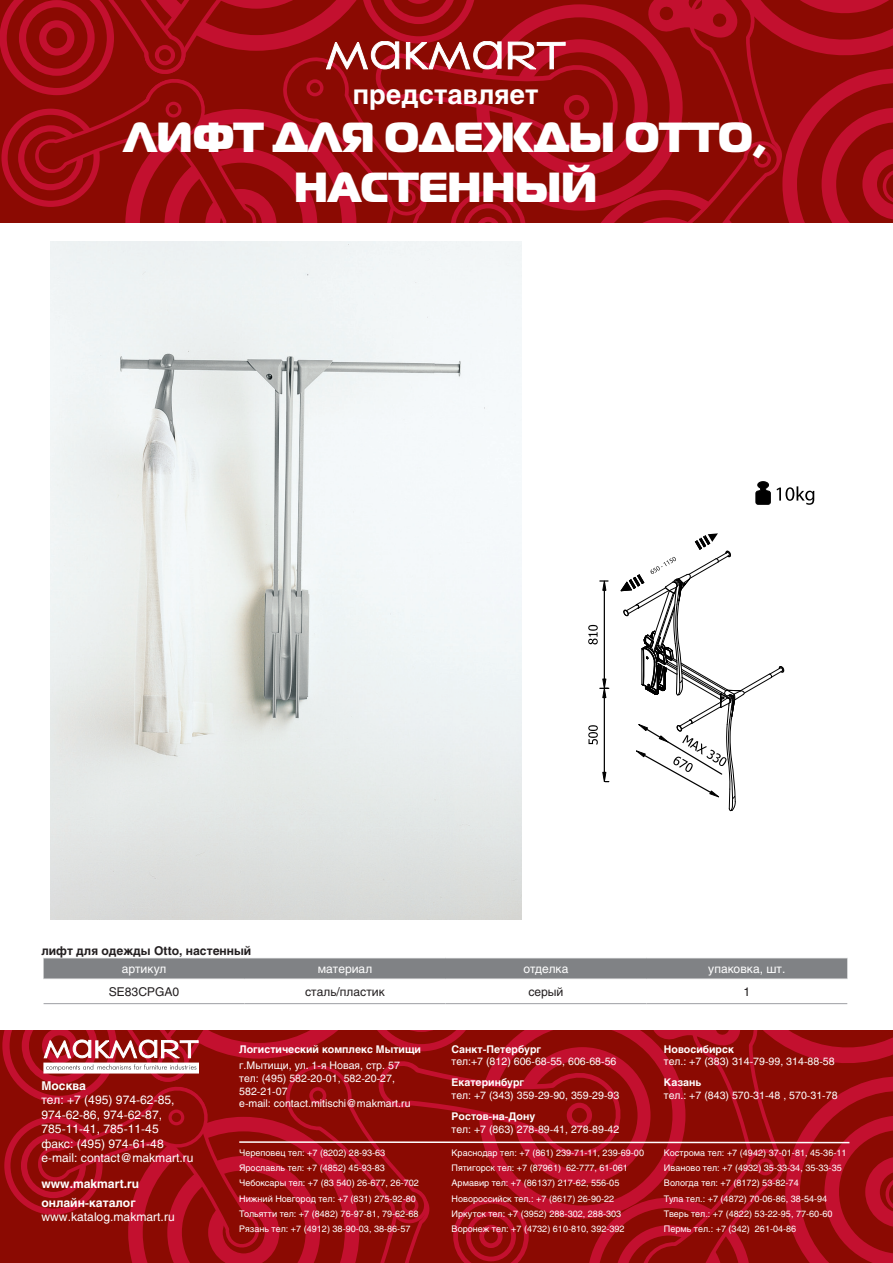
<style>
.page{position:relative;width:893px;height:1263px;background:#fff}
.page>*{position:absolute;margin:0;border:0;box-sizing:border-box;transform-origin:0 0}
.t1{font:42px/50.4px "Magistral Black C";color:#fff;text-align:center}
.t2{font:700 27px "Helios";color:#fff}
.t3{font:12px/14.4px "Helios";color:#fff}
.t4{font:700 12px "Helios";color:#fff}
.t5{font:12px "Helios";color:#231f20}
.артикулы{font:700 12px "Helios";color:#231f20}
.t6{font:10.5px "Helios";color:#fff}
.t7{font:700 10.5px "Helios";color:#fff}
.t8{font:9px "Helios";color:#fff}
</style>
<div class="page">
<svg style="left:0;top:1030px;width:893px;height:233px;background:#9b0f12"></svg>
<svg style="left:0;top:0;width:893px;height:223px;background:#9b0e11"></svg>
<img style="left:50px;top:242px;width:472px;height:677px">
<div style="left:44px;top:958px;width:803px;height:20px;background:#808285"></div>
<hr style="left:44px;top:1003px;width:200px;height:1px;background:#a8a9ad">
<hr style="left:244px;top:1003px;width:201px;height:1px;background:#a8a9ad">
<hr style="left:445px;top:1003px;width:201px;height:1px;background:#a8a9ad">
<hr style="left:646px;top:1003px;width:201px;height:1px;background:#a8a9ad">
<hr style="left:604px;top:698px;width:1px;height:74px;background:#000">
<svg style="left:602px;top:771px;width:7px;height:12px"></svg>
<svg style="left:588px;top:725px;width:10px;height:19px"></svg>
<hr style="left:604px;top:590px;width:1px;height:89px;background:#000">
<svg style="left:600px;top:678px;width:9px;height:20px"></svg>
<svg style="left:600px;top:580px;width:8px;height:11px"></svg>
<svg style="left:588px;top:625px;width:10px;height:19px"></svg>
<svg style="left:777px;top:486px;width:37px;height:19px"></svg>
<svg style="left:755px;top:481px;width:16px;height:24px"></svg>
<svg style="left:620px;top:533px;width:164px;height:278px"></svg>
<p class="t2" style="left:353px;top:78px;width:187px">представляет</p>
<p class="t1" style="left:124px;top:109px;width:646px">ЛИФТ ДЛЯ ОДЕЖДЫ OTTO,<br>НАСТЕННЫЙ</p>
<p class="артикулы" style="left:41px;top:943px;width:211px">лифт для одежды Otto, настенный</p>
<p class="t3" style="left:122px;top:961px;width:46px">артикул</p>
<p class="t3" style="left:318px;top:961px;width:56px">материал</p>
<p class="t3" style="left:523px;top:961px;width:47px">отделка</p>
<p class="t3" style="left:708px;top:961px;width:79px">упаковка, шт.</p>
<p class="t5" style="left:109px;top:985px;width:72px">SE83CPGA0</p>
<p class="t5" style="left:305px;top:985px;width:81px">сталь/пластик</p>
<p class="t5" style="left:528px;top:985px;width:37px">серый</p>
<p class="t5" style="left:743px;top:985px;width:8px">1</p>
<p class="t4" style="left:41px;top:1079px;width:46px">Москва</p>
<p class="t3" style="left:41px;top:1093px;width:135px">тел: +7 (495) 974-62-85,<br>974-62-86, 974-62-87,</p>
<p class="t3" style="left:41px;top:1122px;width:119px">785-11-41, 785-11-45</p>
<p class="t3" style="left:41px;top:1136px;width:124px">факс: (495) 974-61-48</p>
<p class="t3" style="left:41px;top:1150px;width:154px">e-mail: contact@makmart.ru</p>
<p class="t4" style="left:41px;top:1177px;width:99px">www.makmart.ru</p>
<p class="t4" style="left:41px;top:1195px;width:96px">онлайн-каталог</p>
<p class="t3" style="left:41px;top:1209px;width:135px">www.katalog.makmart.ru</p>
<p class="t7" style="left:239px;top:1043px;width:183px">Логистический комплекс Мытищи</p>
<p class="t6" style="left:239px;top:1059px;width:162px">г.Мытищи, ул. 1-я Новая, стр. 57</p>
<p class="t6" style="left:239px;top:1072px;width:157px">тел: (495) 582-20-01, 582-20-27,</p>
<p class="t6" style="left:239px;top:1084px;width:50px">582-21-07</p>
<p class="t6" style="left:239px;top:1097px;width:173px">e-mail: сontact.mitischi@makmart.ru</p>
<p class="t8" style="left:239px;top:1148px;width:148px">Череповец тел: +7 (8202) 28-93-63</p>
<p class="t8" style="left:239px;top:1163px;width:147px">Ярославль тел: +7 (4852) 45-93-83</p>
<p class="t8" style="left:239px;top:1178px;width:181px">Чебоксары тел: +7 (83 540) 26-677, 26-702</p>
<p class="t8" style="left:239px;top:1193px;width:178px">Нижний Новгород тел: +7 (831) 275-92-80</p>
<p class="t8" style="left:239px;top:1208px;width:181px">Тольятти тел: +7 (8482) 76-97-81, 79-62-68</p>
<p class="t8" style="left:239px;top:1223px;width:173px">Рязань тел: +7 (4912) 38-90-03, 38-86-57</p>
<p class="t7" style="left:452px;top:1043px;width:91px">Санкт-Петербург</p>
<p class="t6" style="left:452px;top:1055px;width:166px">тел:+7 (812) 606-68-55, 606-68-56</p>
<p class="t7" style="left:452px;top:1076px;width:74px">Екатеринбург</p>
<p class="t6" style="left:452px;top:1089px;width:169px">тел: +7 (343) 359-29-90, 359-29-93</p>
<p class="t7" style="left:452px;top:1110px;width:85px">Ростов-на-Дону</p>
<p class="t6" style="left:452px;top:1122px;width:169px">тел: +7 (863) 278-89-41, 278-89-42</p>
<p class="t8" style="left:452px;top:1148px;width:194px">Краснодар тел: +7 (861) 239-71-11, 239-69-00</p>
<p class="t8" style="left:452px;top:1163px;width:178px">Пятигорск тел: +7 (87961) 62-777, 61-061</p>
<p class="t8" style="left:452px;top:1178px;width:169px">Армавир тел: +7 (86137) 217-62, 556-05</p>
<p class="t8" style="left:452px;top:1193px;width:164px">Новороссийск тел.: +7 (8617) 26-90-22</p>
<p class="t8" style="left:452px;top:1208px;width:171px">Иркутск тел: +7 (3952) 288-302, 288-303</p>
<p class="t8" style="left:452px;top:1223px;width:175px">Воронеж тел: +7 (4732) 610-810, 392-392</p>
<p class="t7" style="left:664px;top:1043px;width:71px">Новосибирск</p>
<p class="t6" style="left:664px;top:1055px;width:172px">тел.: +7 (383) 314-79-99, 314-88-58</p>
<p class="t7" style="left:664px;top:1076px;width:39px">Казань</p>
<p class="t6" style="left:664px;top:1089px;width:175px">тел.: +7 (843) 570-31-48 , 570-31-78</p>
<p class="t8" style="left:664px;top:1148px;width:184px">Кострома тел: +7 (4942) 37-01-81, 45-36-11</p>
<p class="t8" style="left:664px;top:1163px;width:179px">Иваново тел: +7 (4932) 35-33-34, 35-33-35</p>
<p class="t8" style="left:664px;top:1178px;width:136px">Вологда тел: +7 (8172) 53-82-74</p>
<p class="t8" style="left:664px;top:1193px;width:165px">Тула тел.: +7 (4872) 70-06-86, 38-54-94</p>
<p class="t8" style="left:664px;top:1208px;width:170px">Тверь тел.: +7 (4822) 53-22-95, 77-60-60</p>
<p class="t8" style="left:664px;top:1223px;width:134px">Пермь тел.: +7 (342) 261-04-86</p>
</div>
